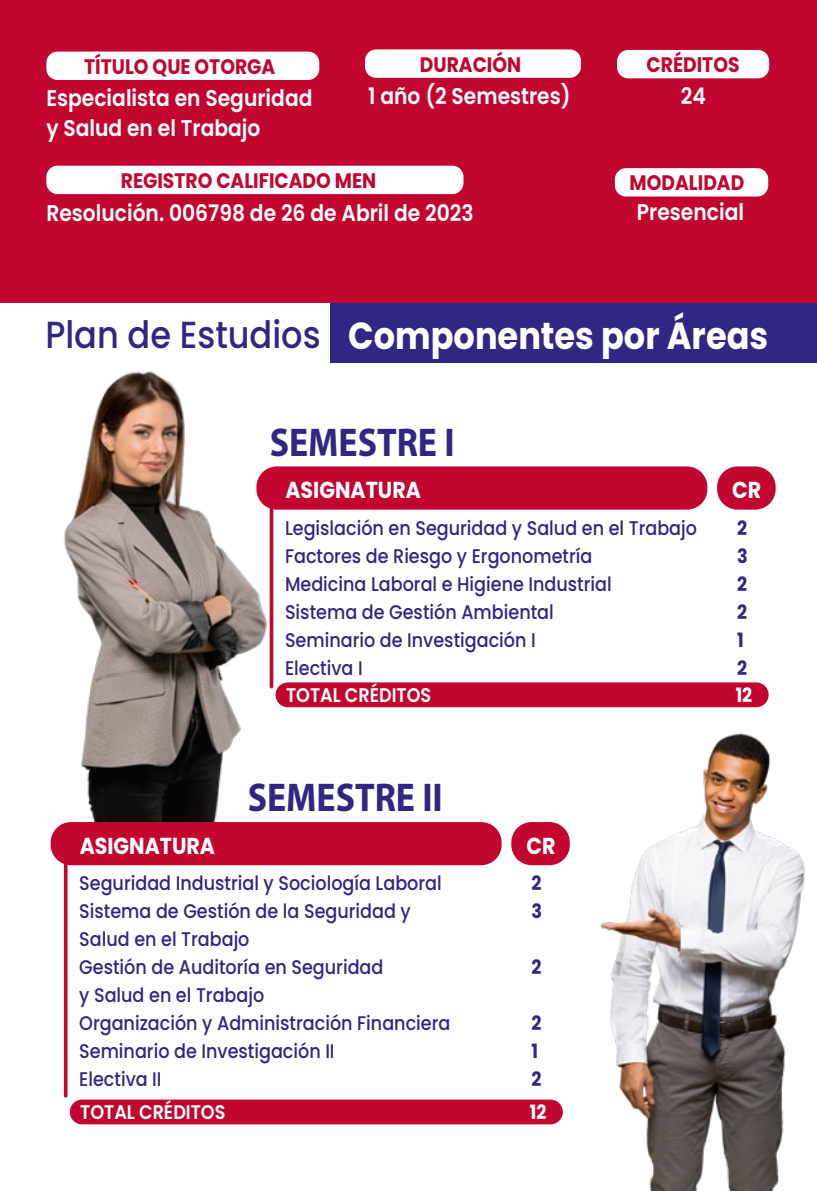
<style>
.page{position:relative;width:817px;height:1191px;background:#fff}
.page>*{position:absolute;margin:0;border:0;box-sizing:border-box;transform-origin:0 0}
.t1{font:700 40.25px "Myriad Pro";color:#302684;scale:.89 1}
.t2{font:700 37.62px "Poppins";color:#fff;scale:.89 1}
.t3{font:700 23.1px "Poppins";color:#fff;scale:.89 1}
.t4{font:600 22.75px/29.8px "Poppins";color:#fff;scale:.89 1}
.t5{font:700 21px "Poppins";color:#c10730;scale:.89 1}
.t6{font:500 19.78px/28px "Poppins";color:#302684;scale:.89 1}
.t7{font:600 19.78px "Poppins";color:#fff;scale:.89 1}
.t8{font:700 19.78px/28px "Poppins";color:#302684;scale:.89 1}
.t9{font:700 19.78px "Poppins";color:#fff;scale:.89 1}
.s1{font-weight:500;color:#302684}
</style>
<div class="page">
<img style="left:50px;top:303px;width:385px;height:543px">
<div style="left:0;top:0;width:817px;height:303px;background:#c10730"></div>
<div style="left:46px;top:52px;width:273px;height:28px;background:#fff;border-radius:11px"></div>
<div style="left:365px;top:49px;width:216px;height:29px;background:#fff;border-radius:11px"></div>
<div style="left:617px;top:50px;width:152px;height:28px;background:#fff;border-radius:11px"></div>
<div style="left:615px;top:168px;width:153px;height:28px;background:#fff;border-radius:11px"></div>
<div style="left:46px;top:166px;width:417px;height:28px;background:#fff;border-radius:11px"></div>
<div style="left:331px;top:303px;width:486px;height:60px;background:#302684"></div>
<div style="left:256px;top:466px;width:451px;height:43px;background:#c10730;border-radius:20px"></div>
<div style="left:275px;top:682px;width:493px;height:25px;background:#c10730;border-radius:12px"></div>
<div style="left:717px;top:466px;width:58px;height:43px;background:#c10730;border-radius:20px"></div>
<hr style="left:270px;top:506px;width:3px;height:182px;background:#c10730;border-radius:2px">
<div style="left:51px;top:822px;width:450px;height:43px;background:#c10730;border-radius:20px"></div>
<svg style="left:64px;top:862px;width:4px;height:235px"></svg>
<div style="left:70px;top:1099px;width:493px;height:25px;background:#c10730;border-radius:12px"></div>
<img style="left:503px;top:699px;width:302px;height:492px">
<p class="t5" style="left:84px;top:54px;width:216px">TÍTULO QUE OTORGA</p>
<p class="t5" style="left:420px;top:52px;width:115px">DURACIÓN</p>
<p class="t5" style="left:646px;top:53px;width:106px">CRÉDITOS</p>
<p class="t4" style="left:46px;top:83px;width:300px">Especialista en Seguridad y Salud en el Trabajo</p>
<p class="t4" style="left:368px;top:81px;width:229px">1 año (2 Semestres)</p>
<p class="t4" style="left:681px;top:82px;width:30px">24</p>
<p class="t5" style="left:121px;top:168px;width:288px">REGISTRO CALIFICADO MEN</p>
<p class="t5" style="left:629px;top:171px;width:130px">MODALIDAD</p>
<p class="t4" style="left:46px;top:198px;width:481px">Resolución. 006798 de 26 de Abril de 2023</p>
<p class="t4" style="left:637px;top:197px;width:122px">Presencial</p>
<h2 class="t2" style="left:45px;top:314px;width:813px"><span class="s1">Plan de Estudios</span> Componentes por Áreas</h2>
<h1 class="t1" style="left:270px;top:416px;width:209px">SEMESTRE I</h1>
<p class="t3" style="left:285px;top:476px;width:154px">ASIGNATURA</p>
<p class="t3" style="left:732px;top:476px;width:34px">CR</p>
<p class="t6" style="left:285px;top:514px;width:464px">Legislación en Seguridad y Salud en el Trabajo<br>Factores de Riesgo y Ergonometría<br>Medicina Laboral e Higiene Industrial<br>Sistema de Gestión Ambiental<br>Seminario de Investigación I<br>Electiva I</p>
<p class="t8" style="left:737px;top:514px;width:13px">2<br>3<br>2<br>2<br>1<br>2</p>
<p class="t9" style="left:736px;top:683px;width:20px">12</p>
<p class="t7" style="left:286px;top:683px;width:165px">TOTAL CRÉDITOS</p>
<h1 class="t1" style="left:248px;top:771px;width:221px">SEMESTRE II</h1>
<p class="t3" style="left:80px;top:832px;width:154px">ASIGNATURA</p>
<p class="t3" style="left:526px;top:832px;width:34px">CR</p>
<p class="t6" style="left:79px;top:869px;width:418px">Seguridad Industrial y Sociología Laboral<br>Sistema de Gestión de la Seguridad y<br>Salud en el Trabajo<br>Gestión de Auditoría en Seguridad<br>y Salud en el Trabajo<br>Organización y Administración Financiera<br>Seminario de Investigación II<br>Electiva II</p>
<p class="t8" style="left:531px;top:869px;width:13px">2<br>3</p>
<p class="t8" style="left:531px;top:953px;width:13px">2</p>
<p class="t8" style="left:531px;top:1009px;width:13px">2<br>1<br>2</p>
<p class="t7" style="left:80px;top:1100px;width:165px">TOTAL CRÉDITOS</p>
<p class="t9" style="left:530px;top:1100px;width:20px">12</p>
</div>
